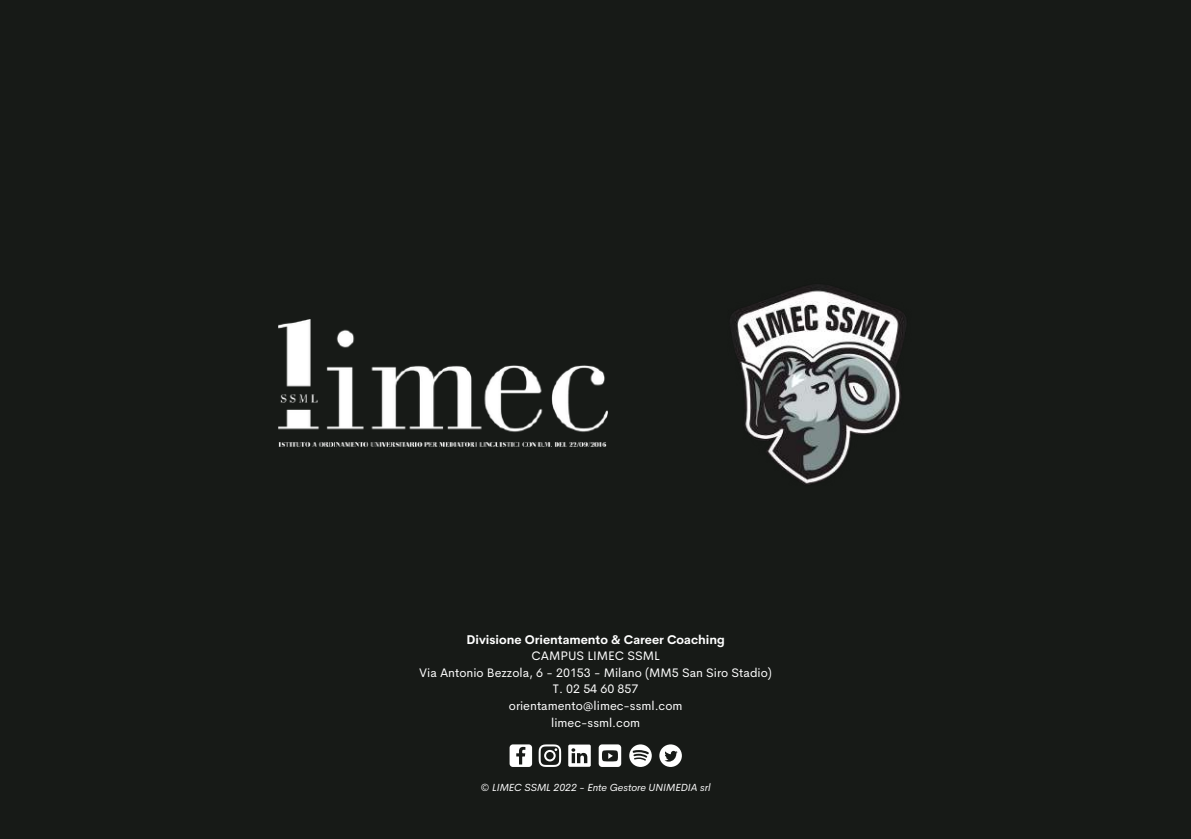
<style>
.page{position:relative;width:1191px;height:839px;background:#171a17}
.page>*{position:absolute;margin:0;border:0;box-sizing:border-box;transform-origin:0 0}
.t1{font:12.4px/16.6px "Cerebri Sans";color:#fff;text-align:center}
.t2{font:700 12.4px "Cerebri Sans";color:#fff}
.t3{font:italic 10.4px "Cerebri Sans";color:#fff}
</style>
<div class="page">
<img style="left:279px;top:320px;width:328px;height:126px">
<svg style="left:539px;top:744px;width:22px;height:23px"></svg>
<svg style="left:568px;top:744px;width:23px;height:22px"></svg>
<div style="left:599px;top:744px;width:22px;height:23px;background:#fff;border-radius:3px"></div>
<svg style="left:602px;top:750px;width:16px;height:11px"></svg>
<svg style="left:629px;top:744px;width:23px;height:23px"></svg>
<svg style="left:510px;top:744px;width:22px;height:23px"></svg>
<svg style="left:659px;top:744px;width:23px;height:23px"></svg>
<img style="left:732px;top:285px;width:174px;height:200px">
<p class="t2" style="left:467px;top:631px;width:260px">Divisione Orientamento &amp; Career Coaching</p>
<p class="t1" style="left:419px;top:647px;width:354px">CAMPUS LIMEC SSML<br>Via Antonio Bezzola, 6 - 20153 - Milano (MM5 San Siro Stadio)<br>T. 02 54 60 857<br>orientamento@limec-ssml.com<br>limec-ssml.com</p>
<p class="t3" style="left:481px;top:781px;width:231px">© LIMEC SSML 2022 - Ente Gestore UNIMEDIA srl</p>
</div>
